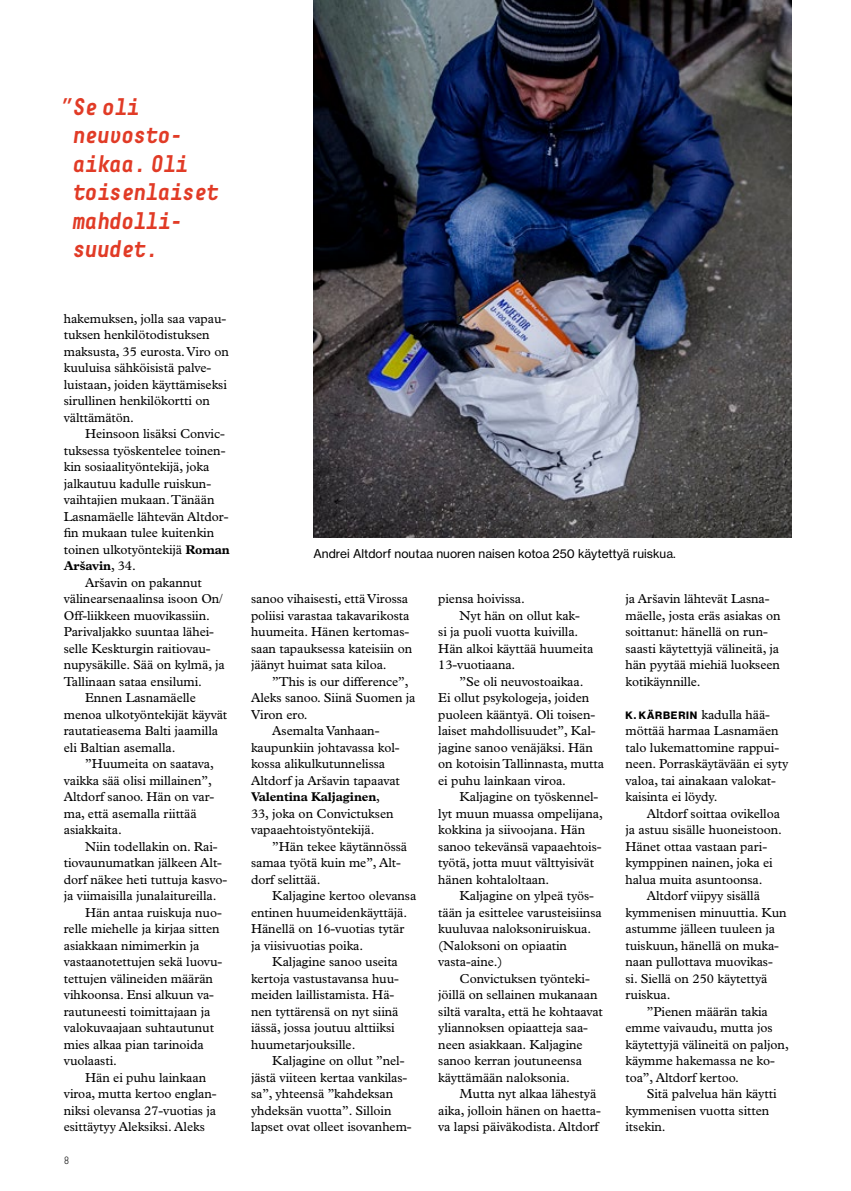
<style>
.page{position:relative;width:851px;height:1191px;background:#fff}
.page>*{position:absolute;margin:0;border:0;box-sizing:border-box;transform-origin:0 0}
.t1{font:italic 700 24px/28.5px "Decima Mono";letter-spacing:-.07em;color:#e13b26;scale:.95 1}
.t2{font:13.05px/16.5px "Plantin Std";letter-spacing:-.005em;color:#000}
.t3{font:700 12.75px "Plantin Std";letter-spacing:-.01em;color:#000}
.t4{font:12px "N Haas Grotesk TX Std 55 Rg";color:#000}
.t5{font:300 10.5px "Decima Mono";color:#000}
.s1{font-weight:700;font-size:12.75px}
.s2{font-weight:400;font-size:13.05px}
.s3{font-family:"N Haas Grotesk DS Std 75 Bd";font-size:10.5px}
</style>
<div class="page">
<img style="left:313px;top:0;width:478px;height:537px">
<h1 class="t1" style="left:72px;top:92px;width:156px;text-indent:-12px">”Se oli neuvosto&shy;aikaa. Oli toisenlaiset mahdolli&shy;suudet.</h1>
<p class="t2" style="left:64px;top:310px;width:166px">hakemuksen, jolla saa vapau&shy;tuksen henkilötodistuksen maksusta, 35 eurosta. Viro on kuuluisa sähköisistä palve&shy;luistaan, joiden käyttämiseksi sirullinen henkilökortti on välttämätön.</p>
<p class="t2" style="left:64px;top:425px;width:167px;text-indent:21px">Heinsoon lisäksi Convic&shy;tuksessa työskentelee toinen&shy;kin sosiaalityöntekijä, joka jalkautuu kadulle ruiskun&shy;vaihtajien mukaan. Tänään<br>Lasnamäelle lähtevän Altdor&shy;fin mukaan tulee kuitenkin toinen ulkotyöntekijä <span class="s1">Roman</span></p>
<p class="t3" style="left:64px;top:558px;width:74px">Aršavin<span class="s2">, 34.</span></p>
<p class="t2" style="left:85px;top:574px;width:118px">Aršavin on pakannut</p>
<p class="t2" style="left:64px;top:590px;width:161px">välinearsenaalinsa isoon On/</p>
<p class="t2" style="left:64px;top:607px;width:148px">Off-liikkeen muovikassiin.</p>
<p class="t2" style="left:64px;top:623px;width:152px">Parivaljakko suuntaa lähei-</p>
<p class="t2" style="left:64px;top:640px;width:148px">selle Keskturgin raitiovau-</p>
<p class="t2" style="left:64px;top:656px;width:162px">nupysäkille. Sää on kylmä, ja</p>
<p class="t2" style="left:64px;top:673px;width:140px">Tallinaan sataa ensilumi.</p>
<p class="t2" style="left:85px;top:689px;width:112px">Ennen Lasnamäelle</p>
<p class="t2" style="left:64px;top:706px;width:165px">menoa ulkotyöntekijät käyvät</p>
<p class="t2" style="left:64px;top:722px;width:156px">rautatieasema Balti jaamilla</p>
<p class="t2" style="left:64px;top:739px;width:113px">eli Baltian asemalla.</p>
<p class="t2" style="left:85px;top:755px;width:130px">”Huumeita on saatava,</p>
<p class="t2" style="left:64px;top:772px;width:150px">vaikka sää olisi millainen”,</p>
<p class="t2" style="left:64px;top:788px;width:152px">Altdorf sanoo. Hän on var-</p>
<p class="t2" style="left:64px;top:805px;width:134px">ma, että asemalla riittää</p>
<p class="t2" style="left:64px;top:821px;width:60px">asiakkaita.</p>
<p class="t2" style="left:85px;top:838px;width:134px">Niin todellakin on. Rai-</p>
<p class="t2" style="left:64px;top:854px;width:160px">tiovaunumatkan jälkeen Alt-</p>
<p class="t2" style="left:64px;top:871px;width:165px">dorf näkee heti tuttuja kasvo-</p>
<p class="t2" style="left:64px;top:887px;width:154px">ja viimaisilla junalaitureilla.</p>
<p class="t2" style="left:85px;top:904px;width:138px">Hän antaa ruiskuja nuo-</p>
<p class="t2" style="left:64px;top:920px;width:157px">relle miehelle ja kirjaa sitten</p>
<p class="t2" style="left:64px;top:937px;width:137px">asiakkaan nimimerkin ja</p>
<p class="t2" style="left:64px;top:953px;width:160px">vastaanotettujen sekä luovu-</p>
<p class="t2" style="left:64px;top:970px;width:151px">tettujen välineiden määrän</p>
<p class="t2" style="left:64px;top:986px;width:152px">vihkoonsa. Ensi alkuun va-</p>
<p class="t2" style="left:64px;top:1003px;width:148px">rautuneesti toimittajaan ja</p>
<p class="t2" style="left:64px;top:1019px;width:152px">valokuvaajaan suhtautunut</p>
<p class="t2" style="left:64px;top:1036px;width:141px">mies alkaa pian tarinoida</p>
<p class="t2" style="left:64px;top:1052px;width:55px">vuolaasti.</p>
<p class="t2" style="left:85px;top:1069px;width:122px">Hän ei puhu lainkaan</p>
<p class="t2" style="left:64px;top:1085px;width:154px">viroa, mutta kertoo englan-</p>
<p class="t2" style="left:64px;top:1102px;width:154px">niksi olevansa 27-vuotias ja</p>
<p class="t2" style="left:64px;top:1118px;width:142px">esittäytyy Aleksiksi. Aleks</p>
<p class="t5" style="left:63px;top:1154px;width:8px">8</p>
<p class="t4" style="left:313px;top:546px;width:364px">Andrei Altdorf noutaa nuoren naisen kotoa 250 käytettyä ruiskua.</p>
<p class="t2" style="left:251px;top:590px;width:163px">sanoo vihaisesti, että Virossa poliisi varastaa takavarikosta huumeita. Hänen kertomas&shy;saan tapauksessa kateisiin on jäänyt huimat sata kiloa.</p>
<p class="t2" style="left:272px;top:673px;width:138px">”This is our difference”,</p>
<p class="t2" style="left:251px;top:689px;width:166px">Aleks sanoo. Siinä Suomen ja</p>
<p class="t2" style="left:251px;top:706px;width:58px">Viron ero.</p>
<p class="t2" style="left:272px;top:722px;width:109px">Asemalta Vanhaan-</p>
<p class="t2" style="left:251px;top:739px;width:150px">kaupunkiin johtavassa kol-</p>
<p class="t2" style="left:251px;top:755px;width:136px">kossa alikulkutunnelissa</p>
<p class="t2" style="left:251px;top:772px;width:150px">Altdorf ja Aršavin tapaavat</p>
<p class="t3" style="left:251px;top:789px;width:130px">Valentina Kaljaginen<span class="s2">,</span></p>
<p class="t2" style="left:251px;top:805px;width:144px">33, joka on Convictuksen vapaaehtoistyöntekijä.</p>
<p class="t2" style="left:251px;top:838px;width:158px;text-indent:21px">”Hän tekee käytännössä samaa työtä kuin me”, Alt&shy;dorf selittää.</p>
<p class="t2" style="left:251px;top:887px;width:167px;text-indent:21px">Kaljagine kertoo olevansa entinen huumeidenkäyttäjä.<br>Hänellä on 16-vuotias tytär ja viisivuotias poika.</p>
<p class="t2" style="left:251px;top:953px;width:149px;text-indent:21px">Kaljagine sanoo useita kertoja vastustavansa huu&shy;meiden laillistamista. Hä&shy;nen tyttärensä on nyt siinä iässä, jossa joutuu alttiiksi huumetarjouksille.</p>
<p class="t2" style="left:251px;top:1052px;width:162px;text-indent:21px">Kaljagine on ollut ”nel&shy;jästä viiteen kertaa vankilas&shy;sa”, yhteensä ”kahdeksan yhdeksän vuotta”. Silloin lapset ovat olleet isovanhem-</p>
<p class="t2" style="left:438px;top:590px;width:88px">piensa hoivissa.</p>
<p class="t2" style="left:459px;top:607px;width:122px">Nyt hän on ollut kak-</p>
<p class="t2" style="left:438px;top:623px;width:142px">si ja puoli vuotta kuivilla.</p>
<p class="t2" style="left:438px;top:640px;width:156px">Hän alkoi käyttää huumeita</p>
<p class="t2" style="left:438px;top:656px;width:79px">13-vuotiaana.</p>
<p class="t2" style="left:459px;top:673px;width:125px">”Se oli neuvostoaikaa.</p>
<p class="t2" style="left:438px;top:689px;width:152px">Ei ollut psykologeja, joiden</p>
<p class="t2" style="left:438px;top:706px;width:158px">puoleen kääntyä. Oli toisen-</p>
<p class="t2" style="left:438px;top:722px;width:159px">laiset mahdollisuudet”, Kal-</p>
<p class="t2" style="left:438px;top:739px;width:156px">jagine sanoo venäjäksi. Hän</p>
<p class="t2" style="left:438px;top:755px;width:167px">on kotoisin Tallinnasta, mutta</p>
<p class="t2" style="left:438px;top:772px;width:129px">ei puhu lainkaan viroa.</p>
<p class="t2" style="left:459px;top:788px;width:140px">Kaljagine on työskennel-</p>
<p class="t2" style="left:438px;top:805px;width:166px">lyt muun muassa ompelijana,</p>
<p class="t2" style="left:438px;top:821px;width:148px">kokkina ja siivoojana. Hän</p>
<p class="t2" style="left:438px;top:838px;width:165px">sanoo tekevänsä vapaaehtois-</p>
<p class="t2" style="left:438px;top:854px;width:157px">työtä, jotta muut välttyisivät</p>
<p class="t2" style="left:438px;top:871px;width:112px">hänen kohtaloltaan.</p>
<p class="t2" style="left:459px;top:887px;width:136px">Kaljagine on ylpeä työs-</p>
<p class="t2" style="left:438px;top:904px;width:165px">tään ja esittelee varusteisiinsa</p>
<p class="t2" style="left:438px;top:920px;width:154px">kuuluvaa naloksoniruiskua.</p>
<p class="t2" style="left:438px;top:937px;width:130px">(Naloksoni on opiaatin</p>
<p class="t2" style="left:438px;top:953px;width:66px">vasta-aine.)</p>
<p class="t2" style="left:459px;top:970px;width:132px">Convictuksen työnteki-</p>
<p class="t2" style="left:438px;top:986px;width:161px">jöillä on sellainen mukanaan</p>
<p class="t2" style="left:438px;top:1003px;width:166px">siltä varalta, että he kohtaavat</p>
<p class="t2" style="left:438px;top:1019px;width:151px">yliannoksen opiaatteja saa-</p>
<p class="t2" style="left:438px;top:1036px;width:146px">neen asiakkaan. Kaljagine</p>
<p class="t2" style="left:438px;top:1052px;width:145px">sanoo kerran joutuneensa</p>
<p class="t2" style="left:438px;top:1069px;width:133px">käyttämään naloksonia.</p>
<p class="t2" style="left:459px;top:1085px;width:138px">Mutta nyt alkaa lähestyä</p>
<p class="t2" style="left:438px;top:1102px;width:164px">aika, jolloin hänen on haetta-</p>
<p class="t2" style="left:438px;top:1118px;width:162px">va lapsi päiväkodista. Altdorf</p>
<p class="t2" style="left:625px;top:590px;width:157px">ja Aršavin lähtevät Lasna&shy;mäelle, josta eräs asiakas on soittanut: hänellä on run&shy;saasti käytettyjä välineitä, ja hän pyytää miehiä luokseen kotikäynnille.</p>
<p class="t2" style="left:625px;top:706px;width:164px"><span class="s3">K. KÄRBERIN</span> kadulla hää&shy;möttää harmaa Lasnamäen talo lukemattomine rappui&shy;neen. Porraskäytävään ei syty valoa, tai ainakaan valokat&shy;kaisinta ei löydy.</p>
<p class="t2" style="left:646px;top:805px;width:135px">Altdorf soittaa ovikelloa</p>
<p class="t2" style="left:625px;top:821px;width:158px">ja astuu sisälle huoneistoon.</p>
<p class="t2" style="left:625px;top:838px;width:143px">Hänet ottaa vastaan pari-</p>
<p class="t2" style="left:625px;top:854px;width:149px">kymppinen nainen, joka ei</p>
<p class="t2" style="left:625px;top:871px;width:138px">halua muita asuntoonsa.</p>
<p class="t2" style="left:646px;top:887px;width:115px">Altdorf viipyy sisällä</p>
<p class="t2" style="left:625px;top:904px;width:163px">kymmenisen minuuttia. Kun</p>
<p class="t2" style="left:625px;top:920px;width:151px">astumme jälleen tuuleen ja</p>
<p class="t2" style="left:625px;top:937px;width:155px">tuiskuun, hänellä on muka-</p>
<p class="t2" style="left:625px;top:953px;width:149px">naan pullottava muovikas-</p>
<p class="t2" style="left:625px;top:970px;width:143px">si. Siellä on 250 käytettyä</p>
<p class="t2" style="left:625px;top:986px;width:47px">ruiskua.</p>
<p class="t2" style="left:646px;top:1003px;width:122px">”Pienen määrän takia</p>
<p class="t2" style="left:625px;top:1019px;width:149px">emme vaivaudu, mutta jos</p>
<p class="t2" style="left:625px;top:1036px;width:165px">käytettyjä välineitä on paljon,</p>
<p class="t2" style="left:625px;top:1052px;width:151px">käymme hakemassa ne ko-</p>
<p class="t2" style="left:625px;top:1069px;width:115px">toa”, Altdorf kertoo.</p>
<p class="t2" style="left:646px;top:1085px;width:131px">Sitä palvelua hän käytti</p>
<p class="t2" style="left:625px;top:1102px;width:145px">kymmenisen vuotta sitten</p>
<p class="t2" style="left:625px;top:1118px;width:42px">itsekin.</p>
</div>
